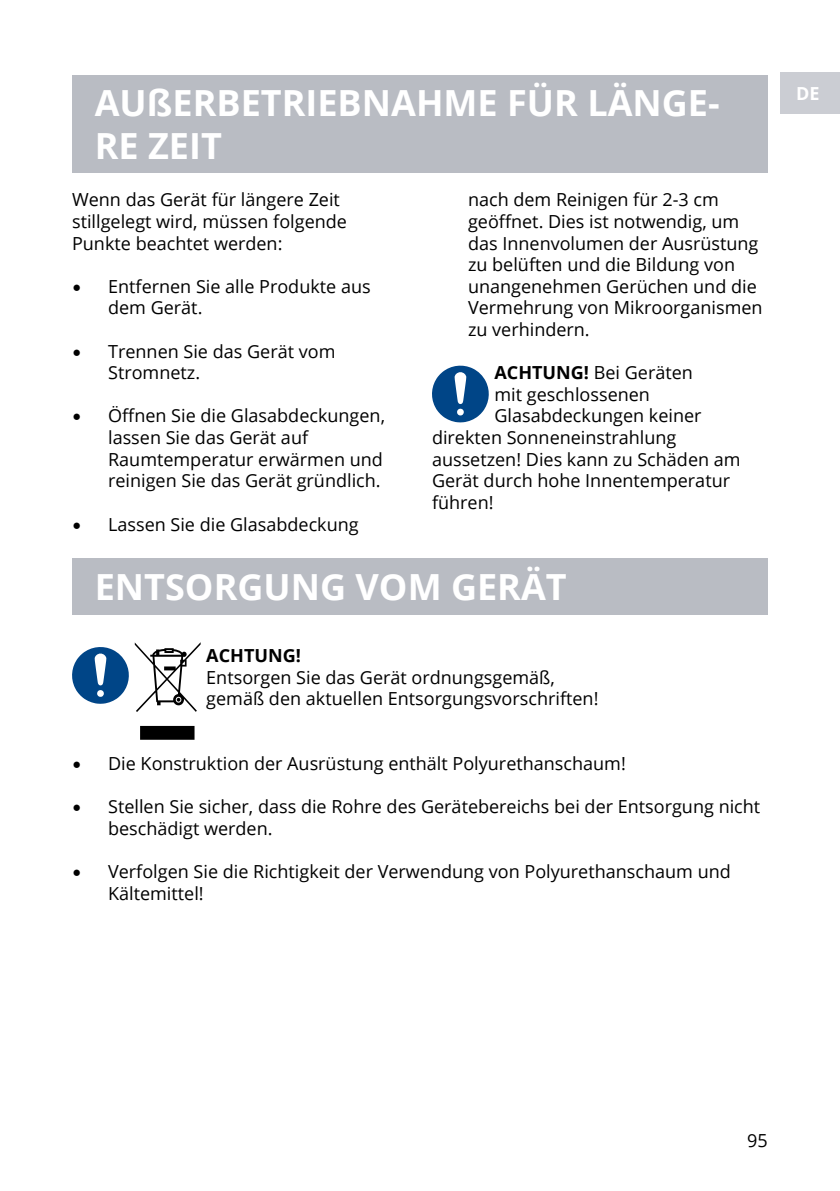
<style>
.page{position:relative;width:840px;height:1191px;background:#fff}
.page>*{position:absolute;margin:0;border:0;box-sizing:border-box;transform-origin:0 0}
.t1{font:700 36px/43.2px "Open Sans";color:#fff}
.t2{font:18px/21.6px "Open Sans";color:#000}
.t3{font:700 18px "Open Sans";color:#000}
.t4{font:18px "Open Sans";color:#000}
.t5{font:700 18px "Open Sans";color:#fff}
.s1{font-family:"Minion Pro";font-size:24px}
.s2{font-weight:700}
</style>
<div class="page">
<div style="left:779px;top:72px;width:60px;height:41px;background:#cbcdd3"></div>
<div style="left:72px;top:75px;width:695px;height:97px;background:#b9bcc3"></div>
<svg style="left:432px;top:365px;width:57px;height:57px"></svg>
<div style="left:72px;top:558px;width:695px;height:56px;background:#b9bcc3"></div>
<svg style="left:72px;top:642px;width:128px;height:97px"></svg>
<h1 class="t1" style="left:95px;top:80px;width:626px">AUßERBETRIEBNAHME FÜR LÄNGE-<br>RE ZEIT</h1>
<p class="t2" style="left:72px;top:189px;width:276px">Wenn das Gerät für längere Zeit stillgelegt wird, müssen folgende<br>Punkte beachtet werden:</p>
<p class="t2" style="left:108px;top:275px;width:264px;text-indent:-36px"><span class="s1">•</span> Entfernen Sie alle Produkte aus dem Gerät.</p>
<p class="t2" style="left:108px;top:340px;width:229px;text-indent:-36px"><span class="s1">•</span> Trennen Sie das Gerät vom<br>Stromnetz.</p>
<p class="t2" style="left:108px;top:405px;width:278px;text-indent:-36px"><span class="s1">•</span> Öffnen Sie die Glasabdeckungen, lassen Sie das Gerät auf<br>Raumtemperatur erwärmen und reinigen Sie das Gerät gründlich.</p>
<p class="t2" style="left:72px;top:513px;width:288px"><span class="s1">•</span> Lassen Sie die Glasabdeckung</p>
<p class="t2" style="left:468px;top:189px;width:296px">nach dem Reinigen für 2-3 cm geöffnet. Dies ist notwendig, um das Innenvolumen der Ausrüstung zu belüften und die Bildung von unangenehmen Gerüchen und die<br>Vermehrung von Mikroorganismen zu verhindern.</p>
<p class="t2" style="left:494px;top:361px;width:200px"><span class="s2">ACHTUNG!</span> Bei Geräten</p>
<p class="t2" style="left:494px;top:383px;width:157px">mit geschlossenen</p>
<p class="t2" style="left:494px;top:405px;width:208px">Glasabdeckungen keiner</p>
<p class="t2" style="left:432px;top:426px;width:246px">direkten Sonneneinstrahlung</p>
<p class="t2" style="left:432px;top:448px;width:310px">aussetzen! Dies kann zu Schäden am</p>
<p class="t2" style="left:432px;top:469px;width:299px">Gerät durch hohe Innentemperatur</p>
<p class="t2" style="left:432px;top:491px;width:63px">führen!</p>
<h1 class="t1" style="left:95px;top:564px;width:473px">ENTSORGUNG VOM GERÄT</h1>
<p class="t3" style="left:206px;top:643px;width:96px">ACHTUNG!</p>
<p class="t2" style="left:206px;top:666px;width:393px">Entsorgen Sie das Gerät ordnungsgemäß, gemäß den aktuellen Entsorgungsvorschriften!</p>
<p class="t2" style="left:72px;top:752px;width:555px"><span class="s1">•</span> Die Konstruktion der Ausrüstung enthält Polyurethanschaum!</p>
<p class="t2" style="left:108px;top:795px;width:653px;text-indent:-36px"><span class="s1">•</span> Stellen Sie sicher, dass die Rohre des Gerätebereichs bei der Entsorgung nicht beschädigt werden.</p>
<p class="t2" style="left:108px;top:860px;width:624px;text-indent:-36px"><span class="s1">•</span> Verfolgen Sie die Richtigkeit der Verwendung von Polyurethanschaum und<br>Kältemittel!</p>
<p class="t5" style="left:795px;top:80px;width:25px">DE</p>
<p class="t4" style="left:746px;top:1128px;width:22px">95</p>
</div>
